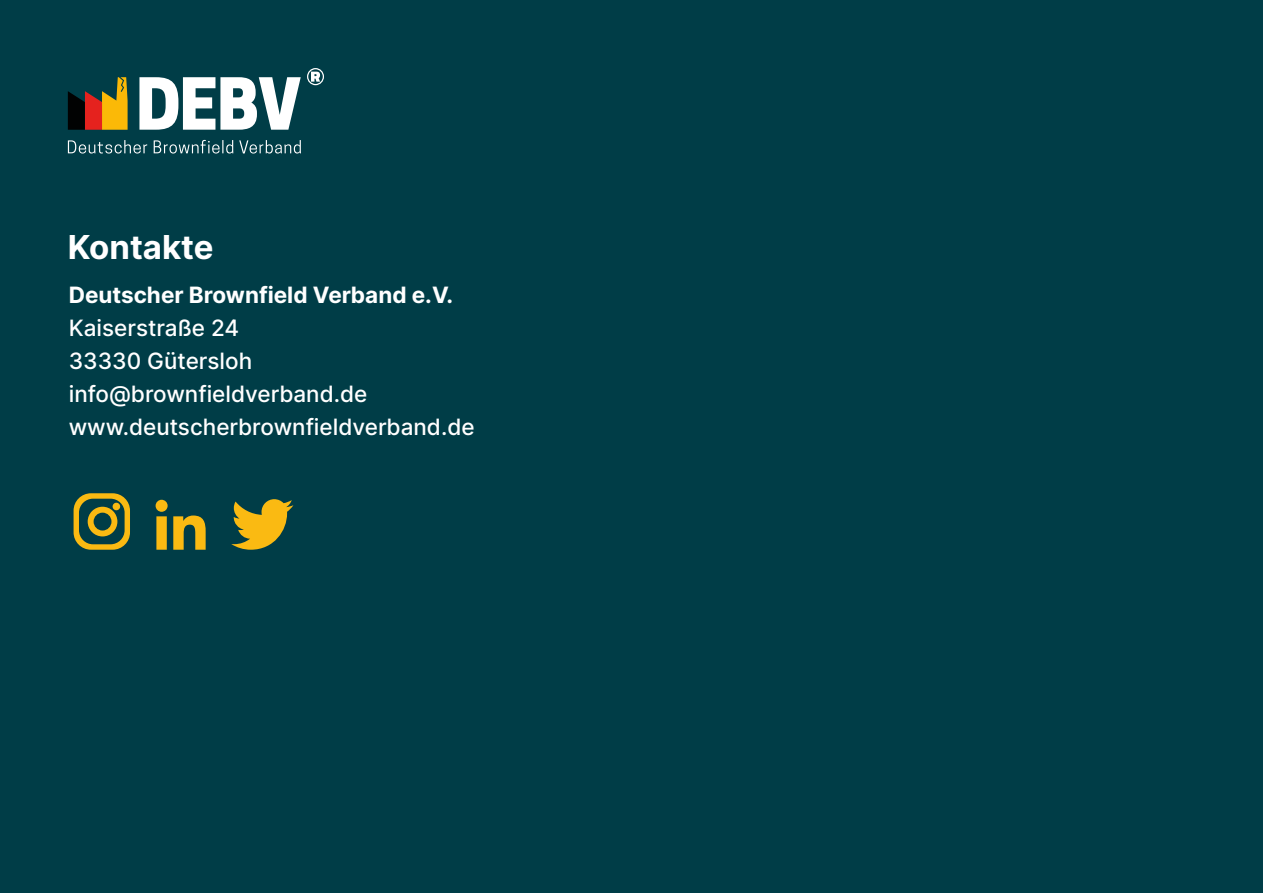
<style>
.page{position:relative;width:1263px;height:893px;background:#003d47}
.page>*{position:absolute;margin:0;border:0;box-sizing:border-box;transform-origin:0 0}
.t1{font:700 33px "Inter";color:#fff}
.t2{font:500 22.5px/33px "Inter";color:#fff}
.t3{font:700 22.5px "Inter";color:#fff}
</style>
<div class="page">
<svg style="left:68px;top:77px;width:60px;height:53px"></svg>
<svg style="left:68px;top:140px;width:233px;height:14px"></svg>
<svg style="left:139px;top:77px;width:162px;height:53px"></svg>
<svg style="left:307px;top:68px;width:17px;height:17px"></svg>
<svg style="left:156px;top:500px;width:50px;height:50px"></svg>
<svg style="left:74px;top:493px;width:56px;height:57px"></svg>
<div style="left:113px;top:503px;width:7px;height:7px;background:#faba12;border-radius:50%"></div>
<svg style="left:231px;top:499px;width:62px;height:51px"></svg>
<h1 class="t1" style="left:68px;top:223px;width:147px">Kontakte</h1>
<p class="t3" style="left:69px;top:279px;width:386px">Deutscher Brownfield Verband e.V.</p>
<p class="t2" style="left:69px;top:311px;width:407px">Kaiserstraße 24<br>33330 Gütersloh info@brownfieldverband.de www.deutscherbrownfieldverband.de</p>
</div>
